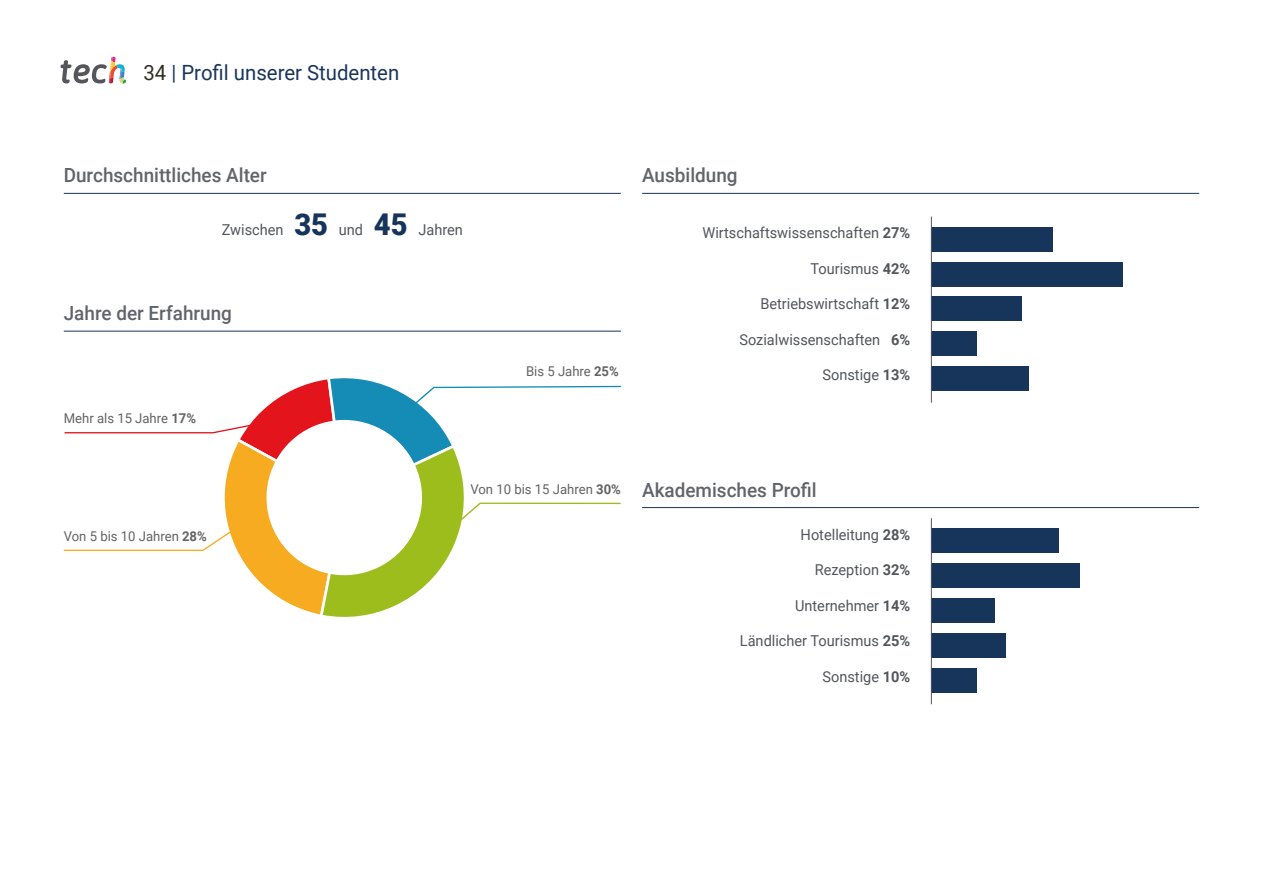
<style>
.page{position:relative;width:1263px;height:893px;background:#fff}
.page>*{position:absolute;margin:0;border:0;box-sizing:border-box;transform-origin:0 0}
.t1{font:21px "Roboto";color:#1a355c}
.t2{font:500 19.5px "Roboto";color:#61646a}
.t3{font:15px "Roboto";color:#52555b}
.t4{font:13.5px "Roboto";color:#636363}
.s1{color:#312e20}
.s2{font-weight:900;font-size:30px;color:#17355b}
.s3{font-weight:700}
</style>
<div class="page">
<svg style="left:61px;top:57px;width:65px;height:27px"></svg>
<div style="left:931px;top:262px;width:192px;height:24px;background:#17355b"></div>
<hr style="left:64px;top:193px;width:557px;height:1px;background:#17355b">
<hr style="left:64px;top:331px;width:557px;height:1px;background:#17355b">
<svg style="left:64px;top:378px;width:557px;height:239px"></svg>
<hr style="left:642px;top:193px;width:557px;height:1px;background:#17355b">
<div style="left:931px;top:227px;width:122px;height:25px;background:#17355b"></div>
<div style="left:931px;top:296px;width:90px;height:25px;background:#17355b"></div>
<div style="left:931px;top:331px;width:45px;height:25px;background:#17355b"></div>
<div style="left:931px;top:366px;width:98px;height:25px;background:#17355b"></div>
<hr style="left:931px;top:217px;width:1px;height:186px;background:#52555b">
<div style="left:931px;top:563px;width:149px;height:25px;background:#17355b"></div>
<hr style="left:642px;top:507px;width:557px;height:1px;background:#17355b">
<div style="left:931px;top:528px;width:128px;height:25px;background:#17355b"></div>
<div style="left:931px;top:598px;width:64px;height:25px;background:#17355b"></div>
<div style="left:931px;top:633px;width:75px;height:25px;background:#17355b"></div>
<div style="left:931px;top:668px;width:45px;height:24px;background:#17355b"></div>
<hr style="left:931px;top:518px;width:1px;height:186px;background:#52555b">
<h1 class="t1" style="left:144px;top:57px;width:257px"><span class="s1">34</span> | Profil unserer Studenten</h1>
<h2 class="t2" style="left:64px;top:161px;width:204px">Durchschnittliches Alter</h2>
<p class="t3" style="left:222px;top:219px;width:243px">Zwischen <span class="s2">35</span> und <span class="s2">45</span> Jahren</p>
<h2 class="t2" style="left:64px;top:300px;width:170px">Jahre der Erfahrung</h2>
<p class="t4" style="left:64px;top:409px;width:134px">Mehr als 15 Jahre <span class="s3">17%</span></p>
<p class="t4" style="left:526px;top:362px;width:94px">Bis 5 Jahre <span class="s3">25%</span></p>
<h2 class="t2" style="left:642px;top:161px;width:97px">Ausbildung</h2>
<p class="t3" style="left:702px;top:222px;width:209px">Wirtschaftswissenschaften <span class="s3">27%</span></p>
<p class="t3" style="left:810px;top:258px;width:101px">Tourismus <span class="s3">42%</span></p>
<p class="t3" style="left:760px;top:293px;width:151px">Betriebswirtschaft <span class="s3">12%</span></p>
<p class="t3" style="left:739px;top:329px;width:172px">Sozialwissenschaften <span class="s3">6%</span></p>
<p class="t3" style="left:822px;top:364px;width:89px">Sonstige <span class="s3">13%</span></p>
<p class="t4" style="left:64px;top:527px;width:145px">Von 5 bis 10 Jahren <span class="s3">28%</span></p>
<p class="t4" style="left:470px;top:480px;width:152px">Von 10 bis 15 Jahren <span class="s3">30%</span></p>
<h2 class="t2" style="left:642px;top:476px;width:176px">Akademisches Profil</h2>
<p class="t3" style="left:801px;top:524px;width:111px">Hotelleitung <span class="s3">28%</span></p>
<p class="t3" style="left:815px;top:559px;width:97px">Rezeption <span class="s3">32%</span></p>
<p class="t3" style="left:795px;top:595px;width:117px">Unternehmer <span class="s3">14%</span></p>
<p class="t3" style="left:740px;top:630px;width:172px">Ländlicher Tourismus <span class="s3">25%</span></p>
<p class="t3" style="left:822px;top:666px;width:89px">Sonstige <span class="s3">10%</span></p>
</div>
